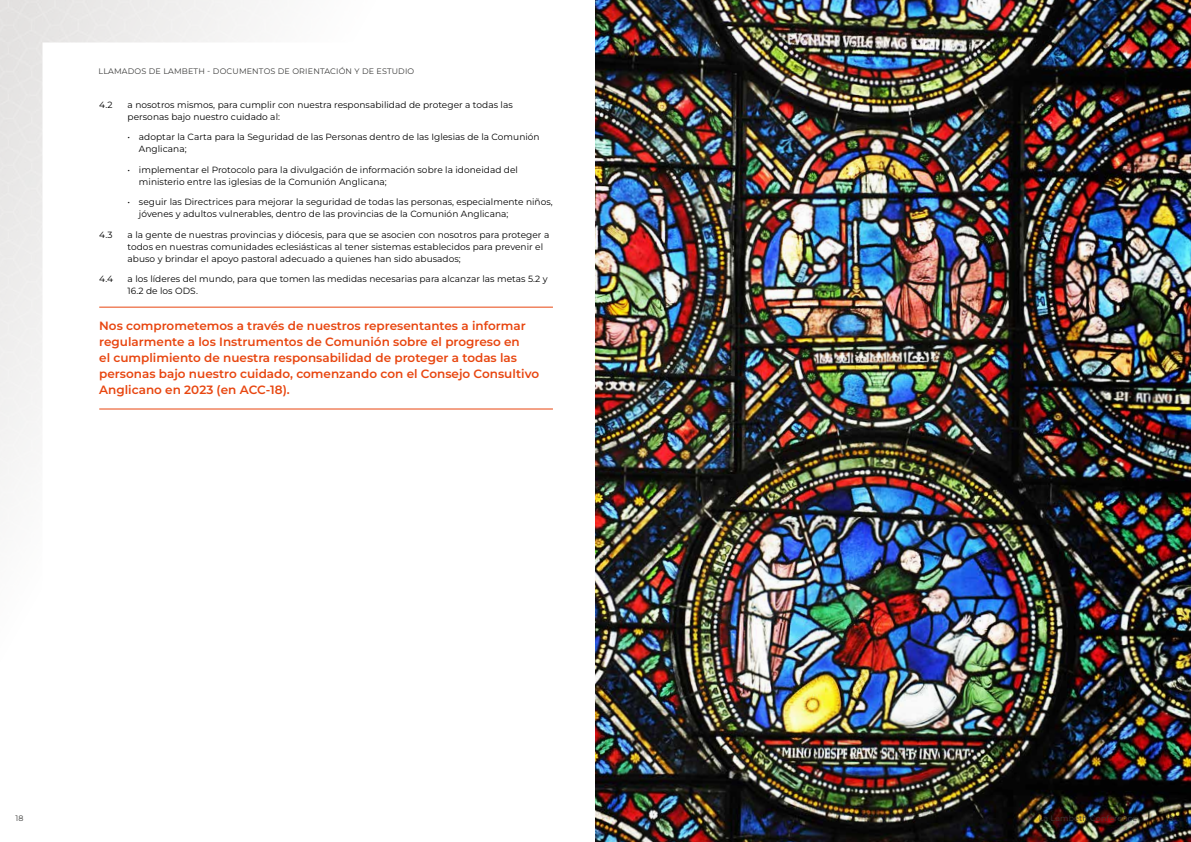
<style>
.page{position:relative;width:1191px;height:842px;background:#fff}
.page>*{position:absolute;margin:0;border:0;box-sizing:border-box;transform-origin:0 0}
.t1{font:600 12px/16px "Montserrat";color:#e84610}
.t2{font:9px/12px "Montserrat";letter-spacing:.005em;color:#000}
.t3{font:8px "Montserrat";letter-spacing:.02em;color:#3c3c3b}
.t4{font:7.9px "Montserrat";letter-spacing:.02em;color:#3c3c3b}
</style>
<div class="page">
<img style="left:0;top:0;width:553px;height:493px">
<hr style="left:99px;top:307px;width:454px;height:1px;background:#e84610">
<hr style="left:99px;top:408px;width:454px;height:1px;background:#e84610">
<img style="left:595px;top:0;width:596px;height:842px">
<svg style="left:1148px;top:812px;width:1px;height:14px"></svg>
<p class="t3" style="left:98px;top:65px;width:317px">LLAMADOS DE LAMBETH - DOCUMENTOS DE ORIENTACIÓN Y DE ESTUDIO</p>
<p class="t2" style="left:99px;top:98px;width:15px">4.2</p>
<p class="t2" style="left:128px;top:98px;width:387px">a nosotros mismos, para cumplir con nuestra responsabilidad de proteger a todas las personas bajo nuestro cuidado al:</p>
<p class="t2" style="left:139px;top:131px;width:402px;text-indent:-11px">• adoptar la Carta para la Seguridad de las Personas dentro de las Iglesias de la Comunión<br>Anglicana;</p>
<p class="t2" style="left:139px;top:163px;width:380px;text-indent:-11px">• implementar el Protocolo para la divulgación de información sobre la idoneidad del ministerio entre las iglesias de la Comunión Anglicana;</p>
<p class="t2" style="left:139px;top:196px;width:415px;text-indent:-11px">• seguir las Directrices para mejorar la seguridad de todas las personas, especialmente niños, jóvenes y adultos vulnerables, dentro de las provincias de la Comunión Anglicana;</p>
<p class="t2" style="left:99px;top:228px;width:15px">4.3</p>
<p class="t2" style="left:128px;top:228px;width:423px">a la gente de nuestras provincias y diócesis, para que se asocien con nosotros para proteger a todos en nuestras comunidades eclesiásticas al tener sistemas establecidos para prevenir el abuso y brindar el apoyo pastoral adecuado a quienes han sido abusados;</p>
<p class="t2" style="left:99px;top:273px;width:15px">4.4</p>
<p class="t2" style="left:128px;top:273px;width:421px">a los líderes del mundo, para que tomen las medidas necesarias para alcanzar las metas 5.2 y<br>16.2 de los ODS.</p>
<p class="t1" style="left:99px;top:318px;width:441px">Nos comprometemos a través de nuestros representantes a informar regularmente a los Instrumentos de Comunión sobre el progreso en<br>el cumplimiento de nuestra responsabilidad de proteger a todas las personas bajo nuestro cuidado, comenzando con el Consejo Consultivo Anglicano en 2023 (en ACC-18).</p>
<p class="t4" style="left:16px;top:813px;width:10px">18</p>
<p class="t4" style="left:1038px;top:813px;width:100px">La Lambeth Conference</p>
<p class="t4" style="left:1165px;top:813px;width:9px">19</p>
</div>
